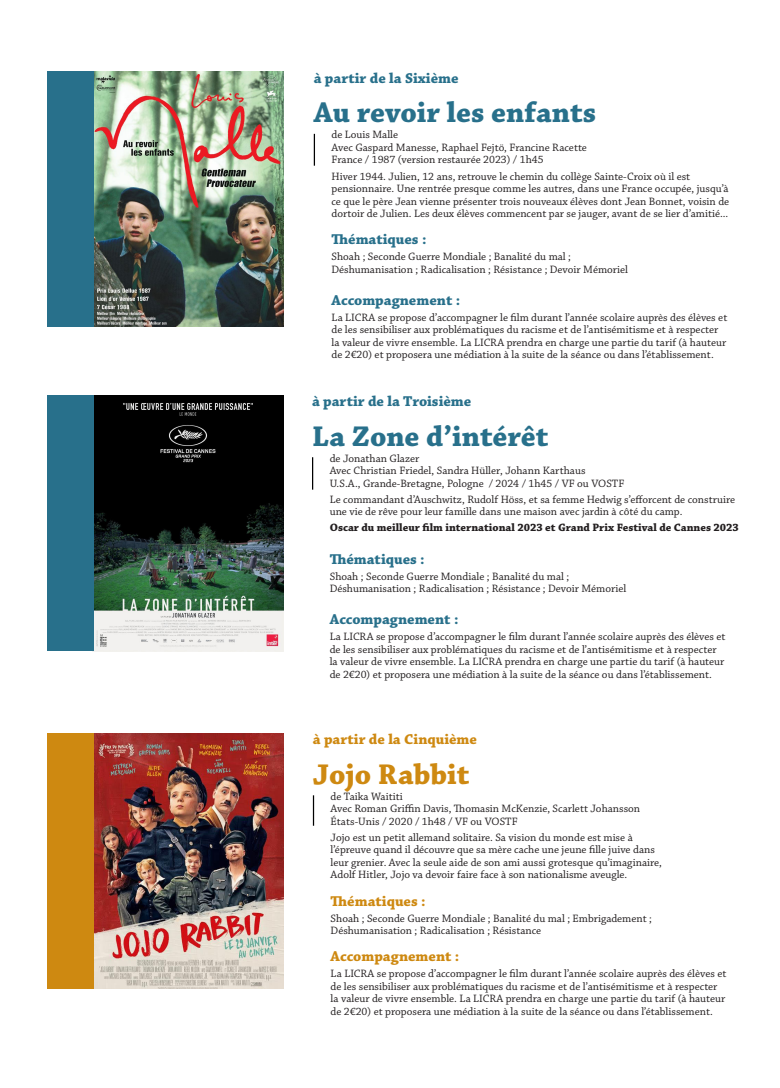
<style>
.page{position:relative;width:780px;height:1088px;background:#fff}
.page>*{position:absolute;margin:0;border:0;box-sizing:border-box;transform-origin:0 0}
.t1{font:700 30px "Chaparral Pro";color:#28708b}
.t2{font:700 30px "Chaparral Pro";color:#ce8911}
.t3{font:700 15px "Chaparral Pro";color:#28708b}
.t4{font:700 15px "Chaparral Pro";color:#ce8911}
.t5{font:11.25px/12.5px "Chaparral Pro";color:#231f20}
.t6{font:700 11.25px "Chaparral Pro";color:#231f20}
</style>
<div class="page">
<hr style="left:312px;top:457px;width:1px;height:33px;background:#000">
<hr style="left:314px;top:134px;width:1px;height:32px;background:#000">
<hr style="left:313px;top:795px;width:1px;height:31px;background:#000">
<img style="left:94px;top:72px;width:189px;height:255px">
<div style="left:47px;top:71px;width:47px;height:256px;background:#28708b"></div>
<img style="left:94px;top:396px;width:189px;height:255px">
<div style="left:47px;top:395px;width:47px;height:256px;background:#28708b"></div>
<img style="left:94px;top:733px;width:189px;height:256px">
<div style="left:47px;top:733px;width:47px;height:256px;background:#ce8911"></div>
<p class="t3" style="left:314px;top:69px;width:146px">à partir de la Sixième</p>
<p class="t1" style="left:314px;top:95px;width:284px">Au revoir les enfants</p>
<p class="t5" style="left:331px;top:129px;width:68px">de Louis Malle</p>
<p class="t5" style="left:331px;top:142px;width:257px">Avec Gaspard Manesse, Raphael Fejtö, Francine Racette</p>
<p class="t5" style="left:331px;top:154px;width:214px">France / 1987 (version restaurée 2023) / 1h45</p>
<p class="t5" style="left:331px;top:170px;width:399px">Hiver 1944. Julien, 12 ans, retrouve le chemin du collège Sainte-Croix où il est pensionnaire. Une rentrée presque comme les autres, dans une France occupée, jusqu’à ce que le père Jean vienne présenter trois nouveaux élèves dont Jean Bonnet, voisin de dortoir de Julien. Les deux élèves commencent par se jauger, avant de se lier d’amitié...</p>
<p class="t3" style="left:331px;top:230px;width:96px">Thématiques :</p>
<p class="t5" style="left:331px;top:251px;width:298px">Shoah ; Seconde Guerre Mondiale ; Banalité du mal ;<br>Déshumanisation ; Radicalisation ; Résistance ; Devoir Mémoriel</p>
<p class="t3" style="left:331px;top:291px;width:130px">Accompagnement :</p>
<p class="t5" style="left:331px;top:311px;width:397px">La LICRA se propose d’accompagner le film durant l’année scolaire auprès des élèves et de les sensibiliser aux problématiques du racisme et de l’antisémitisme et à respecter la valeur de vivre ensemble. La LICRA prendra en charge une partie du tarif (à hauteur de 2€20) et proposera une médiation à la suite de la séance ou dans l’établissement.</p>
<p class="t3" style="left:312px;top:393px;width:161px">à partir de la Troisième</p>
<p class="t1" style="left:312px;top:419px;width:238px">La Zone d’intérêt</p>
<p class="t5" style="left:330px;top:452px;width:91px">de Jonathan Glazer</p>
<p class="t5" style="left:330px;top:465px;width:257px">Avec Christian Friedel, Sandra Hüller, Johann Karthaus</p>
<p class="t5" style="left:330px;top:477px;width:296px">U.S.A., Grande-Bretagne, Pologne / 2024 / 1h45 / VF ou VOSTF</p>
<p class="t5" style="left:330px;top:493px;width:407px">Le commandant d’Auschwitz, Rudolf Höss, et sa femme Hedwig s’efforcent de construire une vie de rêve pour leur famille dans une maison avec jardin à côté du camp.</p>
<p class="t6" style="left:330px;top:521px;width:410px">Oscar du meilleur film international 2023 et Grand Prix Festival de Cannes 2023</p>
<p class="t3" style="left:330px;top:550px;width:96px">Thématiques :</p>
<p class="t5" style="left:330px;top:570px;width:298px">Shoah ; Seconde Guerre Mondiale ; Banalité du mal ;<br>Déshumanisation ; Radicalisation ; Résistance ; Devoir Mémoriel</p>
<p class="t3" style="left:330px;top:610px;width:130px">Accompagnement :</p>
<p class="t5" style="left:330px;top:631px;width:397px">La LICRA se propose d’accompagner le film durant l’année scolaire auprès des élèves et de les sensibiliser aux problématiques du racisme et de l’antisémitisme et à respecter la valeur de vivre ensemble. La LICRA prendra en charge une partie du tarif (à hauteur de 2€20) et proposera une médiation à la suite de la séance ou dans l’établissement.</p>
<p class="t4" style="left:313px;top:731px;width:166px">à partir de la Cinquième</p>
<p class="t2" style="left:313px;top:757px;width:158px">Jojo Rabbit</p>
<p class="t5" style="left:330px;top:790px;width:74px">de Taika Waititi</p>
<p class="t5" style="left:330px;top:803px;width:311px">Avec Roman Griffin Davis, Thomasin McKenzie, Scarlett Johansson</p>
<p class="t5" style="left:330px;top:815px;width:188px">États-Unis / 2020 / 1h48 / VF ou VOSTF</p>
<p class="t5" style="left:330px;top:831px;width:333px">Jojo est un petit allemand solitaire. Sa vision du monde est mise à l’épreuve quand il découvre que sa mère cache une jeune fille juive dans leur grenier. Avec la seule aide de son ami aussi grotesque qu’imaginaire, Adolf Hitler, Jojo va devoir faire face à son nationalisme aveugle.</p>
<p class="t4" style="left:330px;top:892px;width:96px">Thématiques :</p>
<p class="t5" style="left:330px;top:912px;width:323px">Shoah ; Seconde Guerre Mondiale ; Banalité du mal ; Embrigadement ;<br>Déshumanisation ; Radicalisation ; Résistance</p>
<p class="t4" style="left:330px;top:947px;width:130px">Accompagnement :</p>
<p class="t5" style="left:330px;top:968px;width:397px">La LICRA se propose d’accompagner le film durant l’année scolaire auprès des élèves et de les sensibiliser aux problématiques du racisme et de l’antisémitisme et à respecter la valeur de vivre ensemble. La LICRA prendra en charge une partie du tarif (à hauteur de 2€20) et proposera une médiation à la suite de la séance ou dans l’établissement.</p>
</div>
